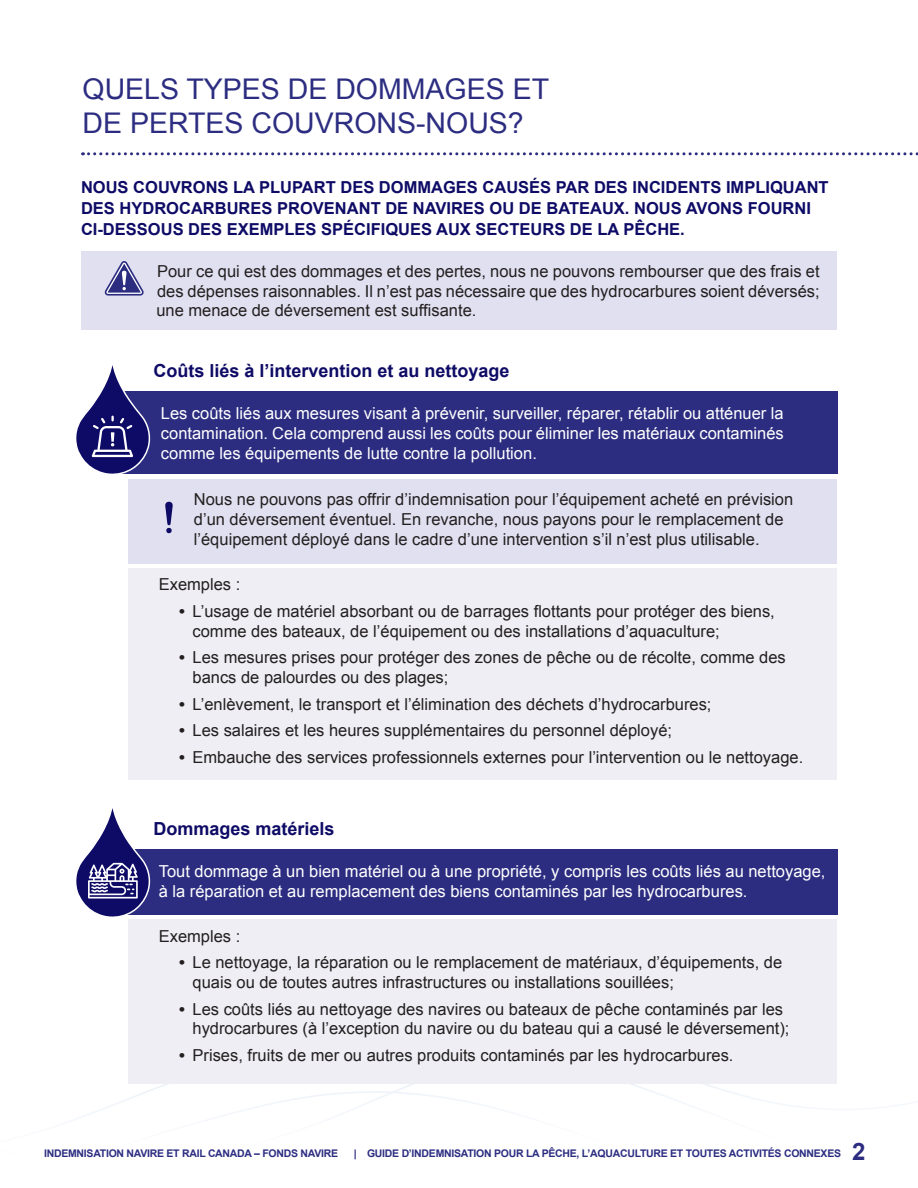
<style>
.page{position:relative;width:918px;height:1188px;background:#fff}
.page>*{position:absolute;margin:0;border:0;box-sizing:border-box;transform-origin:0 0}
.t1{font:28.5px/34.2px "Arial";color:#2c2d81}
.t2{font:700 24px "Arial";color:#2c2d81}
.t3{font:700 18px "Arial";color:#0e0b66}
.t4{font:16.5px/19.8px "Arial";color:#231f20}
.t5{font:16.5px/19.8px "Arial";color:#fff;text-align:justify}
.t6{font:700 16.5px/21px "Arial";color:#0e0b66}
.t7{font:700 10.5px "Arial";letter-spacing:-.025em;color:#2c2d81}
.s1{font-weight:700}
</style>
<div class="page">
<svg style="left:85px;top:1015px;width:695px;height:101px"></svg>
<svg style="left:82px;top:152px;width:836px;height:3px"></svg>
<div style="left:129px;top:568px;width:708px;height:212px;background:#eeeef4"></div>
<div style="left:129px;top:920px;width:708px;height:164px;background:#eeeef4"></div>
<div style="left:81px;top:251px;width:756px;height:78px;background:#e1e0f0"></div>
<div style="left:122px;top:392px;width:715px;height:82px;background:#2c2d81"></div>
<div style="left:122px;top:850px;width:715px;height:65px;background:#2c2d81"></div>
<svg style="left:105px;top:261px;width:39px;height:35px"></svg>
<div style="left:129px;top:479px;width:708px;height:85px;background:#e1e0f0"></div>
<svg style="left:165px;top:502px;width:8px;height:31px"></svg>
<svg style="left:76px;top:365px;width:75px;height:109px"></svg>
<svg style="left:76px;top:808px;width:75px;height:109px"></svg>
<h1 class="t1" style="left:82px;top:72px;width:468px">QUELS TYPES DE DOMMAGES ET<br>DE PERTES COUVRONS-NOUS?</h1>
<p class="t6" style="left:81px;top:177px;width:749px">NOUS COUVRONS LA PLUPART DES DOMMAGES CAUSÉS PAR DES INCIDENTS IMPLIQUANT<br>DES HYDROCARBURES PROVENANT DE NAVIRES OU DE BATEAUX. NOUS AVONS FOURNI<br>CI-DESSOUS DES EXEMPLES SPÉCIFIQUES AUX SECTEURS DE LA PÊCHE.</p>
<p class="t4" style="left:156px;top:261px;width:665px;text-align:justify">Pour ce qui est des dommages et des pertes, nous ne pouvons rembourser que des frais et des dépenses raisonnables. Il n’est pas nécessaire que des hydrocarbures soient déversés; une menace de déversement est suffisante.</p>
<p class="t3" style="left:153px;top:358px;width:358px">Coûts liés à l’intervention et au nettoyage</p>
<p class="t5" style="left:161px;top:404px;width:624px">Les coûts liés aux mesures visant à prévenir, surveiller, réparer, rétablir ou atténuer la contamination. Cela comprend aussi les coûts pour éliminer les matériaux contaminés comme les équipements de lutte contre la pollution.</p>
<p class="t4" style="left:194px;top:490px;width:601px">Nous ne pouvons pas offrir d’indemnisation pour l’équipement acheté en prévision d’un déversement éventuel. En revanche, nous payons pour le remplacement de l’équipement déployé dans le cadre d’une intervention s’il n’est plus utilisable.</p>
<p class="t4" style="left:159px;top:575px;width:83px">Exemples :</p>
<p class="t4" style="left:193px;top:601px;width:584px;text-indent:-13px"><span class="s1">•</span> L’usage de matériel absorbant ou de barrages flottants pour protéger des biens, comme des bateaux, de l’équipement ou des installations d’aquaculture;</p>
<p class="t4" style="left:193px;top:648px;width:595px;text-indent:-13px"><span class="s1">•</span> Les mesures prises pour protéger des zones de pêche ou de récolte, comme des bancs de palourdes ou des plages;</p>
<p class="t4" style="left:179px;top:694px;width:534px"><span class="s1">•</span> L’enlèvement, le transport et l’élimination des déchets d’hydrocarbures;</p>
<p class="t4" style="left:179px;top:721px;width:495px"><span class="s1">•</span> Les salaires et les heures supplémentaires du personnel déployé;</p>
<p class="t4" style="left:179px;top:747px;width:626px"><span class="s1">•</span> Embauche des services professionnels externes pour l’intervention ou le nettoyage.</p>
<p class="t3" style="left:153px;top:817px;width:183px">Dommages matériels</p>
<p class="t5" style="left:159px;top:862px;width:668px">Tout dommage à un bien matériel ou à une propriété, y compris les coûts liés au nettoyage, à la réparation et au remplacement des biens contaminés par les hydrocarbures.</p>
<p class="t4" style="left:159px;top:926px;width:83px">Exemples :</p>
<p class="t4" style="left:193px;top:953px;width:591px;text-indent:-13px"><span class="s1">•</span> Le nettoyage, la réparation ou le remplacement de matériaux, d’équipements, de quais ou de toutes autres infrastructures ou installations souillées;</p>
<p class="t4" style="left:193px;top:999px;width:599px;text-indent:-13px"><span class="s1">•</span> Les coûts liés au nettoyage des navires ou bateaux de pêche contaminés par les hydrocarbures (à l’exception du navire ou du bateau qui a causé le déversement);</p>
<p class="t4" style="left:179px;top:1045px;width:556px"><span class="s1">•</span> Prises, fruits de mer ou autres produits contaminés par les hydrocarbures.</p>
<p class="t7" style="left:44px;top:1146px;width:295px">INDEMNISATION NAVIRE ET RAIL CANADA – FONDS NAVIRE</p>
<p class="t7" style="left:354px;top:1146px;width:489px">| GUIDE D’INDEMNISATION POUR LA PÊCHE, L’AQUACULTURE ET TOUTES ACTIVITÉS CONNEXES</p>
<h2 class="t2" style="left:852px;top:1136px;width:15px">2</h2>
</div>
